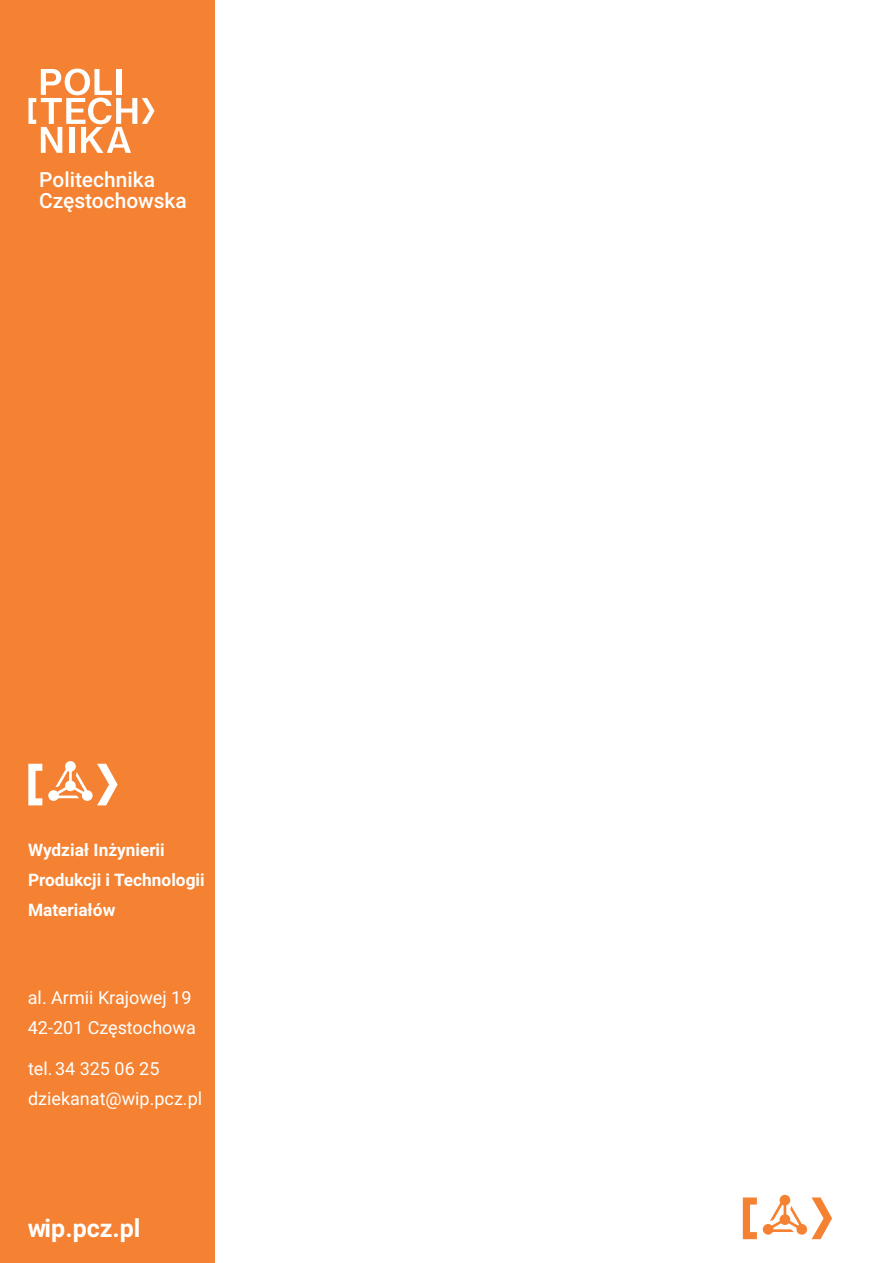
<style>
.page{position:relative;width:893px;height:1263px;background:#fff}
.page>*{position:absolute;margin:0;border:0;box-sizing:border-box;transform-origin:0 0}
.t1{font:700 25.05px "Roboto";color:#fff}
.t2{font:500 20.85px/20.9px "Roboto";color:#fff}
.t3{font:18px/30px "Roboto";color:#fff}
.t4{font:700 17.25px/30px "Roboto";color:#fff}
</style>
<div class="page">
<div style="left:0;top:0;width:215px;height:1263px;background:#f48232"></div>
<svg style="left:743px;top:1197px;width:14px;height:42px"></svg>
<svg style="left:763px;top:1195px;width:69px;height:44px"></svg>
<svg style="left:28px;top:69px;width:127px;height:84px"></svg>
<svg style="left:28px;top:764px;width:14px;height:41px"></svg>
<svg style="left:48px;top:761px;width:70px;height:44px"></svg>
<p class="t2" style="left:39px;top:172px;width:149px">Politechnika<br>Częstochowska</p>
<p class="t4" style="left:28px;top:837px;width:178px">Wydział Inżynierii<br>Produkcji i Technologii<br>Materiałów</p>
<p class="t3" style="left:28px;top:984px;width:169px">al. Armii Krajowej 19<br>42-201 Częstochowa</p>
<p class="t3" style="left:28px;top:1055px;width:176px">tel. 34 325 06 25 dziekanat@wip.pcz.pl</p>
<h1 class="t1" style="left:28px;top:1218px;width:114px">wip.pcz.pl</h1>
</div>
